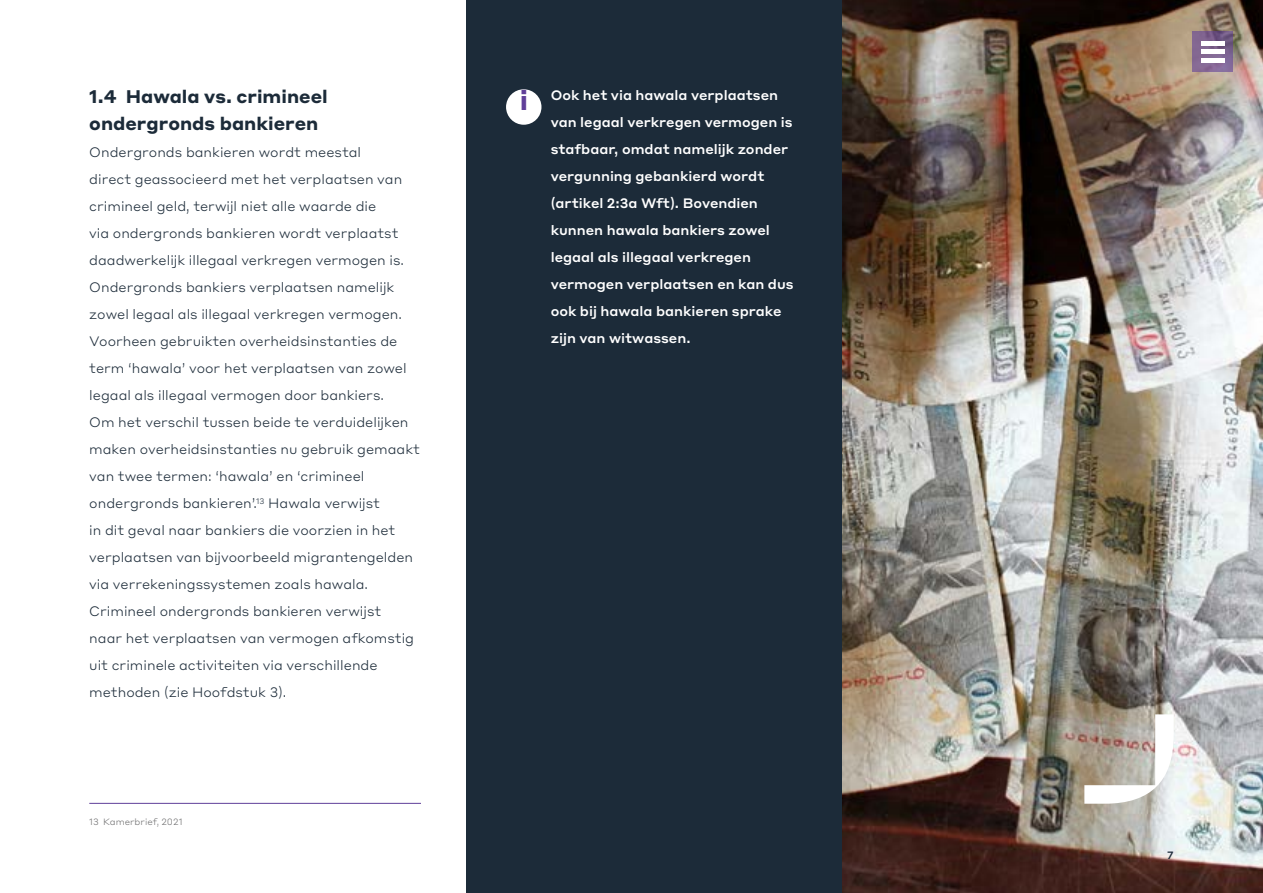
<style>
.page{position:relative;width:1263px;height:893px;background:#fff}
.page>*{position:absolute;margin:0;border:0;box-sizing:border-box;transform-origin:0 0}
.t1{font:700 27px "Styrene ALC";color:#603f99}
.t2{font:700 18px/27px "Styrene ALC";color:#1c2b39}
.t3{font:300 13.5px/27px "Styrene ALC";color:#1c2b39}
.t4{font:500 13.5px/27px "Styrene ALC";color:#fff}
.t5{font:500 10.5px "Styrene ALC";color:#1c2b39}
.t6{font:300 9px "Styrene ALC";color:#6f6f70}
</style>
<div class="page">
<div style="left:466px;top:0;width:389px;height:893px;background:#1c2b39"></div>
<hr style="left:89px;top:803px;width:332px;height:1px;background:#603f99">
<img style="left:842px;top:0;width:421px;height:893px">
<svg style="left:1084px;top:714px;width:90px;height:90px"></svg>
<div style="left:506px;top:89px;width:35px;height:36px;background:#fff;border-radius:50%"></div>
<svg style="left:1192px;top:31px;width:41px;height:41px"></svg>
<hr style="left:1201px;top:41px;width:24px;height:4px;background:#fff">
<hr style="left:1201px;top:50px;width:24px;height:4px;background:#fff">
<hr style="left:1201px;top:59px;width:24px;height:4px;background:#fff">
<h2 class="t2" style="left:89px;top:81px;width:240px">1.4 Hawala vs. crimineel ondergronds bankieren</h2>
<p class="t3" style="left:89px;top:138px;width:332px">Ondergronds bankieren wordt meestal<br>direct geassocieerd met het verplaatsen van crimineel geld, terwijl niet alle waarde die<br>via ondergronds bankieren wordt verplaatst daadwerkelijk illegaal verkregen vermogen is.<br>Ondergronds bankiers verplaatsen namelijk zowel legaal als illegaal verkregen vermogen.<br>Voorheen gebruikten overheidsinstanties de term ‘hawala’ voor het verplaatsen van zowel legaal als illegaal vermogen door bankiers.<br>Om het verschil tussen beide te verduidelijken maken overheidsinstanties nu gebruik gemaakt van twee termen: ‘hawala’ en ‘crimineel ondergronds bankieren’.<sup>13</sup> Hawala verwijst<br>in dit geval naar bankiers die voorzien in het verplaatsen van bijvoorbeeld migrantengelden via verrekeningssystemen zoals hawala.<br>Crimineel ondergronds bankieren verwijst<br>naar het verplaatsen van vermogen afkomstig uit criminele activiteiten via verschillende methoden (zie Hoofdstuk 3).</p>
<p class="t6" style="left:89px;top:814px;width:95px">13 Kamerbrief, 2021</p>
<h1 class="t1" style="left:520px;top:77px;width:10px">i</h1>
<p class="t4" style="left:551px;top:80px;width:244px">Ook het via hawala verplaatsen van legaal verkregen vermogen is stafbaar, omdat namelijk zonder vergunning gebankierd wordt (artikel 2:3a Wft). Bovendien kunnen hawala bankiers zowel legaal als illegaal verkregen vermogen verplaatsen en kan dus ook bij hawala bankieren sprake zijn van witwassen.</p>
<p class="t5" style="left:1167px;top:846px;width:8px">7</p>
</div>
